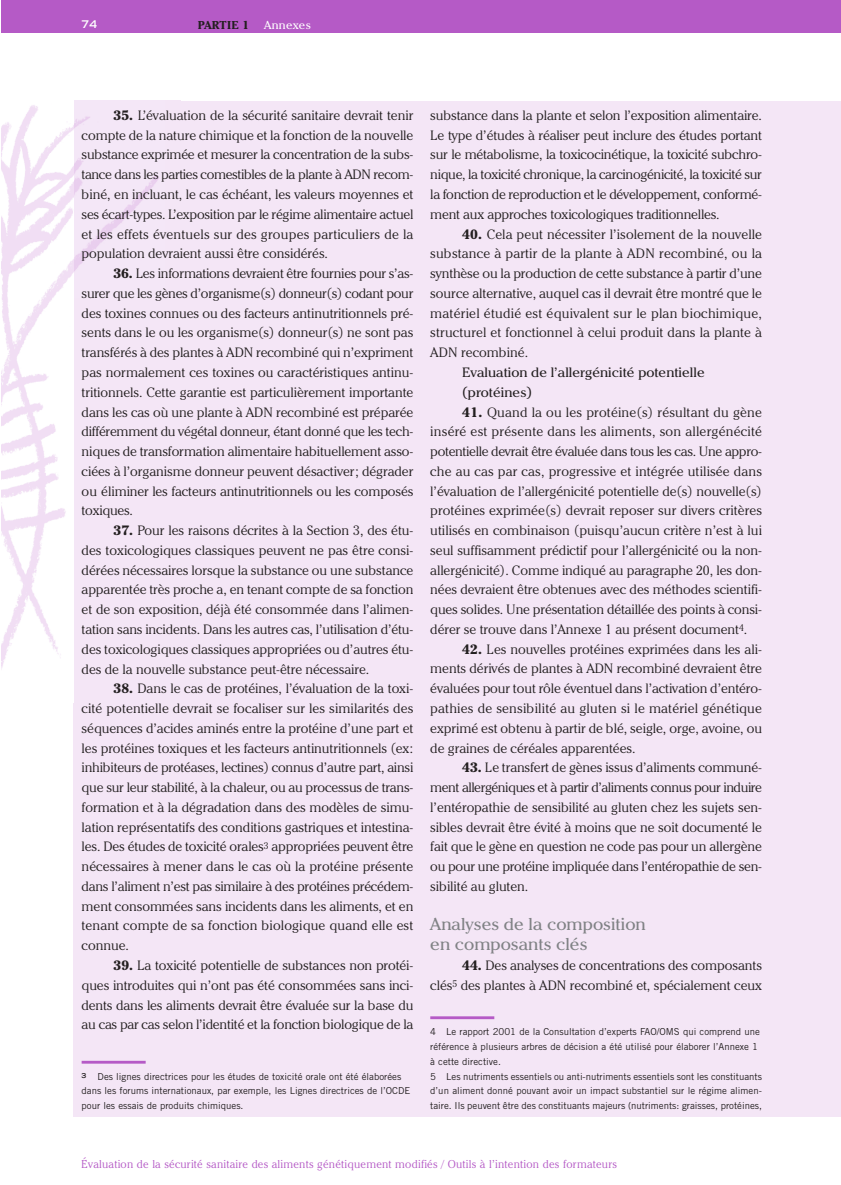
<style>
.page{position:relative;width:841px;height:1185px;background:#fff}
.page>*{position:absolute;margin:0;border:0;box-sizing:border-box;transform-origin:0 0}
.t1{font:16.95px/19.8px "Cheltenham IT Cby BT";color:#808285;scale:1.04 1}
.t2{font:300 13.35px/19.8px "Cheltenham IT Cby BT";color:#231f20;text-align:justify;scale:1.04 1}
.t3{font:13.35px/19.8px "Cheltenham IT Cby BT";color:#231f20;scale:1.04 1}
.t4{font:300 11.25px "Cheltenham IT Cby BT";letter-spacing:.025em;color:#b55ac6}
.t5{font:700 11.25px "Cheltenham IT Cby BT";letter-spacing:.03em;color:#231f20;scale:1.04 1}
.t6{font:11.25px "Cheltenham IT Cby BT";letter-spacing:.025em;color:#fff;scale:1.04 1}
.t7{font:700 expanded 10.65px "Trade Gothic LH";color:#fff}
.t8{font:9.6px/14.9px "Trade Gothic";color:#231f20}
.s1{font-weight:700}
</style>
<div class="page">
<div style="left:74px;top:101px;width:766px;height:1014px;background:#f4e6f6"></div>
<div style="left:2px;top:0;width:838px;height:32px;background:#b55ac6"></div>
<img style="left:2px;top:105px;width:71px;height:562px">
<div style="left:74px;top:100px;width:107px;height:198px;background:#f4e6f6"></div>
<img style="left:74px;top:116px;width:85px;height:155px">
<hr style="left:82px;top:1060px;width:64px;height:3px;background:#b55ac6">
<hr style="left:430px;top:1016px;width:64px;height:2px;background:#b55ac6">
<p class="t7" style="left:82px;top:20px;width:17px">74</p>
<p class="t5" style="left:198px;top:20px;width:51px">PARTIE 1</p>
<p class="t6" style="left:264px;top:21px;width:47px">Annexes</p>
<p class="t2" style="left:82px;top:106px;width:320px;text-indent:32px"><span class="s1">35.</span> L’évaluation de la sécurité sanitaire devrait tenir compte de la nature chimique et la fonction de la nouvelle substance exprimée et mesurer la concentration de la subs&shy;tance dans les parties comestibles de la plante à ADN recom&shy;biné, en incluant, le cas échéant, les valeurs moyennes et ses écart-types. L’exposition par le régime alimentaire actuel et les effets éventuels sur des groupes particuliers de la population devraient aussi être considérés.</p>
<p class="t2" style="left:82px;top:264px;width:320px;text-indent:32px"><span class="s1">36.</span> Les informations devraient être fournies pour s’as&shy;surer que les gènes d’organisme(s) donneur(s) codant pour des toxines connues ou des facteurs antinutritionnels pré&shy;sents dans le ou les organisme(s) donneur(s) ne sont pas transférés à des plantes à ADN recombiné qui n’expriment pas normalement ces toxines ou caractéristiques antinu&shy;tritionnels. Cette garantie est particulièrement importante dans les cas où une plante à ADN recombiné est préparée différemment du végétal donneur, étant donné que les tech&shy;niques de transformation alimentaire habituellement asso&shy;ciées à l’organisme donneur peuvent désactiver; dégrader ou éliminer les facteurs antinutritionnels ou les composés toxiques.</p>
<p class="t2" style="left:82px;top:521px;width:320px;text-indent:32px"><span class="s1">37.</span> Pour les raisons décrites à la Section 3, des étu&shy;des toxicologiques classiques peuvent ne pas être consi&shy;dérées nécessaires lorsque la substance ou une substance apparentée très proche a, en tenant compte de sa fonction et de son exposition, déjà été consommée dans l’alimen&shy;tation sans incidents. Dans les autres cas, l’utilisation d’étu&shy;des toxicologiques classiques appropriées ou d’autres étu&shy;des de la nouvelle substance peut-être nécessaire.</p>
<p class="t2" style="left:82px;top:679px;width:320px;text-indent:32px"><span class="s1">38.</span> Dans le cas de protéines, l’évaluation de la toxi&shy;cité potentielle devrait se focaliser sur les similarités des séquences d’acides aminés entre la protéine d’une part et les protéines toxiques et les facteurs antinutritionnels (ex: inhibiteurs de protéases, lectines) connus d’autre part, ainsi que sur leur stabilité, à la chaleur, ou au processus de trans&shy;formation et à la dégradation dans des modèles de simu&shy;lation représentatifs des conditions gastriques et intestina&shy;les. Des études de toxicité orales<sup>3</sup> appropriées peuvent être nécessaires à mener dans le cas où la protéine présente dans l’aliment n’est pas similaire à des protéines précédem&shy;ment consommées sans incidents dans les aliments, et en tenant compte de sa fonction biologique quand elle est connue.</p>
<p class="t2" style="left:82px;top:955px;width:320px;text-indent:32px"><span class="s1">39.</span> La toxicité potentielle de substances non protéi&shy;ques introduites qui n’ont pas été consommées sans inci&shy;dents dans les aliments devrait être évaluée sur la base du au cas par cas selon l’identité et la fonction biologique de la</p>
<p class="t8" style="left:82px;top:1069px;width:330px"><sup>3</sup> Des lignes directrices pour les études de toxicité orale ont été élaborées dans les forums internationaux, par exemple, les Lignes directrices de l’OCDE pour les essais de produits chimiques.</p>
<p class="t2" style="left:430px;top:106px;width:320px">substance dans la plante et selon l’exposition alimentaire.<br>Le type d’études à réaliser peut inclure des études portant sur le métabolisme, la toxicocinétique, la toxicité subchro&shy;nique, la toxicité chronique, la carcinogénicité, la toxicité sur la fonction de reproduction et le développement, conformé&shy;ment aux approches toxicologiques traditionnelles.</p>
<p class="t2" style="left:430px;top:225px;width:320px;text-indent:32px"><span class="s1">40.</span> Cela peut nécessiter l’isolement de la nouvelle substance à partir de la plante à ADN recombiné, ou la synthèse ou la production de cette substance à partir d’une source alternative, auquel cas il devrait être montré que le matériel étudié est équivalent sur le plan biochimique, structurel et fonctionnel à celui produit dans la plante à ADN recombiné.</p>
<p class="t3" style="left:462px;top:363px;width:235px">Evaluation de l’allergénicité potentielle (protéines)</p>
<p class="t2" style="left:430px;top:402px;width:320px;text-indent:32px"><span class="s1">41.</span> Quand la ou les protéine(s) résultant du gène inséré est présente dans les aliments, son allergénécité potentielle devrait être évaluée dans tous les cas. Une appro&shy;che au cas par cas, progressive et intégrée utilisée dans l’évaluation de l’allergénicité potentielle de(s) nouvelle(s) protéines exprimée(s) devrait reposer sur divers critères utilisés en combinaison (puisqu’aucun critère n’est à lui seul suffisamment prédictif pour l’allergénicité ou la non&shy;allergénicité). Comme indiqué au paragraphe 20, les don&shy;nées devraient être obtenues avec des méthodes scientifi&shy;ques solides. Une présentation détaillée des points à consi&shy;dérer se trouve dans l’Annexe 1 au présent document<sup>4</sup>.</p>
<p class="t2" style="left:430px;top:639px;width:320px;text-indent:32px"><span class="s1">42.</span> Les nouvelles protéines exprimées dans les ali&shy;ments dérivés de plantes à ADN recombiné devraient être évaluées pour tout rôle éventuel dans l’activation d’entéro&shy;pathies de sensibilité au gluten si le matériel génétique exprimé est obtenu à partir de blé, seigle, orge, avoine, ou de graines de céréales apparentées.</p>
<p class="t2" style="left:430px;top:758px;width:320px;text-indent:32px"><span class="s1">43.</span> Le transfert de gènes issus d’aliments communé&shy;ment allergéniques et à partir d’aliments connus pour induire l’entéropathie de sensibilité au gluten chez les sujets sen&shy;sibles devrait être évité à moins que ne soit documenté le fait que le gène en question ne code pas pour un allergène ou pour une protéine impliquée dans l’entéropathie de sen&shy;sibilité au gluten.</p>
<p class="t1" style="left:430px;top:915px;width:209px">Analyses de la composition en composants clés</p>
<p class="t2" style="left:430px;top:955px;width:320px;text-align:right"><span class="s1">44.</span> Des analyses de concentrations des composants<br>clés<sup>5</sup> des plantes à ADN recombiné et, spécialement ceux</p>
<p class="t8" style="left:430px;top:1024px;width:333px">4 Le rapport 2001 de la Consultation d’experts FAO/OMS qui comprend une référence à plusieurs arbres de décision a été utilisé pour élaborer l’Annexe 1 à cette directive.<br>5 Les nutriments essentiels ou anti-nutriments essentiels sont les constituants d’un aliment donné pouvant avoir un impact substantiel sur le régime alimen&shy;taire. Ils peuvent être des constituants majeurs (nutriments: graisses, protéines,</p>
<p class="t4" style="left:82px;top:1159px;width:537px">Évaluation de la sécurité sanitaire des aliments génétiquement modifiés / Outils à l’intention des formateurs</p>
</div>
